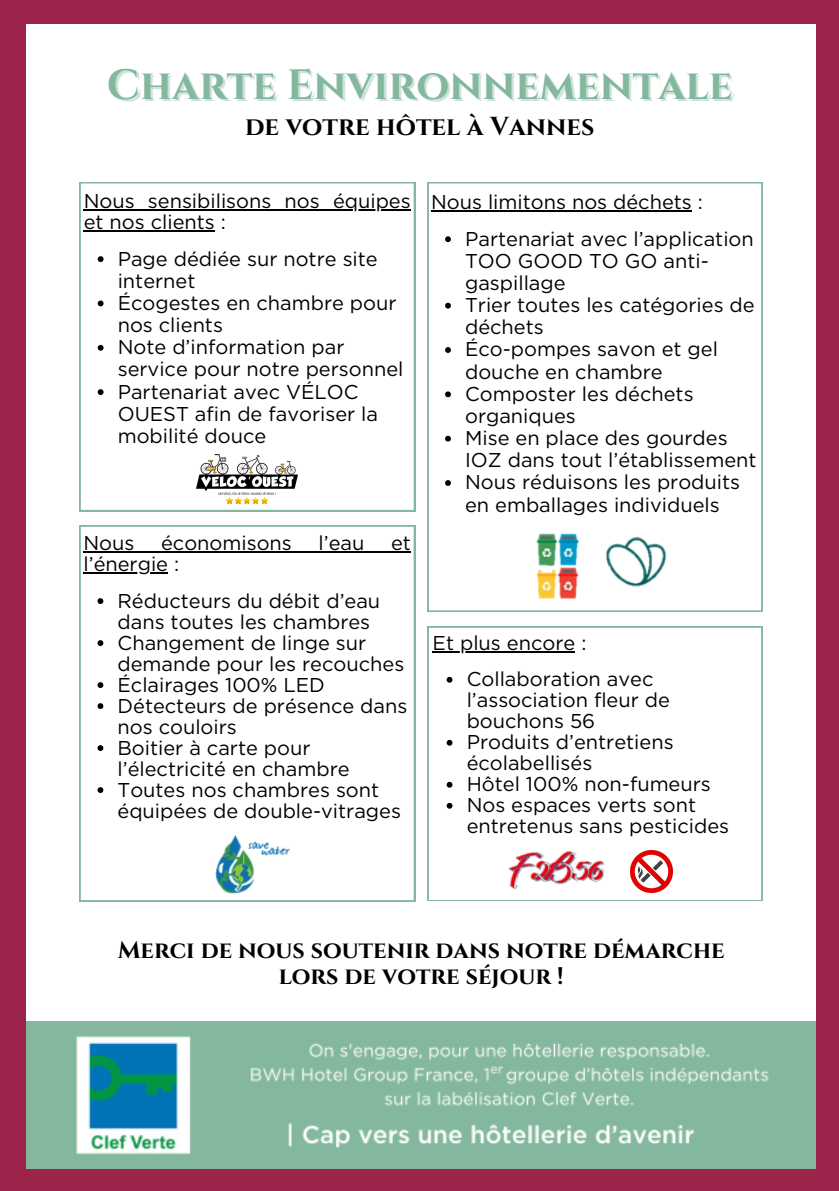
<style>
.page{position:relative;width:839px;height:1191px;background:#fff}
.page>*{position:absolute;margin:0;border:0;box-sizing:border-box;transform-origin:0 0}
.t1{font:700 42.4px "Cinzel";color:#84b89e}
.t2{font:700 26px "Cinzel";color:#000}
.t3{font:700 24px/25.6px "Cinzel";color:#000;text-align:center}
.t4{font:20px/22.2px "Gotham";color:#000}
</style>
<div class="page">
<div style="left:1px;top:0;width:837px;height:24px;background:#9c244a"></div>
<img style="left:25px;top:1022px;width:791px;height:147px">
<div style="left:0;top:1169px;width:838px;height:22px;background:#9c244a"></div>
<div style="left:0;top:0;width:25px;height:1191px;background:#9c244a"></div>
<div style="left:816px;top:0;width:22px;height:1191px;background:#9c244a"></div>
<svg style="left:79px;top:182px;width:336px;height:329px"></svg>
<svg style="left:427px;top:182px;width:335px;height:430px"></svg>
<img style="left:524px;top:533px;width:66px;height:66px">
<img style="left:595px;top:535px;width:81px;height:62px">
<svg style="left:79px;top:525px;width:336px;height:377px"></svg>
<img style="left:216px;top:827px;width:73px;height:74px">
<svg style="left:427px;top:626px;width:335px;height:275px"></svg>
<img style="left:506px;top:842px;width:108px;height:59px">
<img style="left:630px;top:851px;width:42px;height:42px">
<img style="left:197px;top:454px;width:100px;height:51px">
<hr style="left:84px;top:210px;width:327px;height:1px;background:#000">
<hr style="left:84px;top:231px;width:131px;height:1px;background:#000">
<svg style="left:98px;top:256px;width:5px;height:6px"></svg>
<svg style="left:98px;top:301px;width:5px;height:5px"></svg>
<svg style="left:98px;top:345px;width:5px;height:6px"></svg>
<svg style="left:98px;top:389px;width:5px;height:6px"></svg>
<hr style="left:431px;top:211px;width:261px;height:1px;background:#000">
<svg style="left:445px;top:236px;width:6px;height:6px"></svg>
<svg style="left:445px;top:303px;width:6px;height:6px"></svg>
<svg style="left:445px;top:347px;width:6px;height:6px"></svg>
<svg style="left:445px;top:391px;width:6px;height:6px"></svg>
<svg style="left:445px;top:436px;width:6px;height:6px"></svg>
<svg style="left:445px;top:480px;width:6px;height:6px"></svg>
<hr style="left:432px;top:651px;width:143px;height:1px;background:#000">
<svg style="left:446px;top:677px;width:6px;height:6px"></svg>
<svg style="left:446px;top:740px;width:6px;height:6px"></svg>
<svg style="left:446px;top:782px;width:6px;height:6px"></svg>
<svg style="left:446px;top:803px;width:6px;height:6px"></svg>
<hr style="left:83px;top:552px;width:328px;height:1px;background:#000">
<hr style="left:83px;top:573px;width:85px;height:1px;background:#000">
<svg style="left:97px;top:598px;width:6px;height:6px"></svg>
<svg style="left:97px;top:640px;width:6px;height:6px"></svg>
<svg style="left:97px;top:682px;width:6px;height:6px"></svg>
<svg style="left:97px;top:703px;width:6px;height:6px"></svg>
<svg style="left:97px;top:745px;width:6px;height:6px"></svg>
<svg style="left:97px;top:787px;width:6px;height:6px"></svg>
<p class="t1" style="left:107px;top:57px;width:627px">Charte Environnementale</p>
<h2 class="t2" style="left:245px;top:110px;width:351px">de votre hôtel à Vannes</h2>
<p class="t4" style="left:84px;top:191px;width:328px;line-height:21px">Nous sensibilisons nos équipes et nos clients :</p>
<p class="t4" style="left:118px;top:247px;width:261px">Page dédiée sur notre site internet</p>
<p class="t4" style="left:118px;top:292px;width:280px">Écogestes en chambre pour nos clients</p>
<p class="t4" style="left:118px;top:336px;width:287px">Note d’information par service pour notre personnel</p>
<p class="t4" style="left:118px;top:380px;width:262px">Partenariat avec VÉLOC<br>OUEST afin de favoriser la mobilité douce</p>
<p class="t4" style="left:83px;top:532px;width:52px">Nous</p>
<p class="t4" style="left:161px;top:532px;width:132px">économisons</p>
<p class="t4" style="left:318px;top:532px;width:47px">l’eau</p>
<p class="t4" style="left:391px;top:532px;width:21px">et</p>
<p class="t4" style="left:117px;top:546px;width:264px;line-height:36.2px;text-indent:-34px">l’énergie :<br>Réducteurs du débit d’eau</p>
<p class="t4" style="left:117px;top:611px;width:254px;line-height:21px">dans toutes les chambres<br>Changement de linge sur</p>
<p class="t4" style="left:117px;top:653px;width:288px;line-height:21px">demande pour les recouches<br>Éclairages 100% LED</p>
<p class="t4" style="left:117px;top:694px;width:291px">Détecteurs de présence dans</p>
<p class="t4" style="left:117px;top:716px;width:194px;line-height:21px">nos couloirs<br>Boitier à carte pour</p>
<h2 class="t4" style="left:117px;top:758px;width:263px;line-height:21px">l’électricité en chambre<br>Toutes nos chambres sont</h2>
<p class="t4" style="left:117px;top:799px;width:285px">équipées de double-vitrages</p>
<p class="t4" style="left:431px;top:191px;width:273px">Nous limitons nos déchets :</p>
<p class="t4" style="left:465px;top:227px;width:290px">Partenariat avec l’application<br>TOO GOOD TO GO anti&shy;gaspillage</p>
<p class="t4" style="left:465px;top:294px;width:291px">Trier toutes les catégories de déchets</p>
<p class="t4" style="left:465px;top:338px;width:254px">Éco-pompes savon et gel douche en chambre</p>
<p class="t4" style="left:465px;top:382px;width:230px">Composter les déchets organiques</p>
<p class="t4" style="left:465px;top:427px;width:293px">Mise en place des gourdes<br>IOZ dans tout l’établissement</p>
<p class="t4" style="left:465px;top:471px;width:276px">Nous réduisons les produits en emballages individuels</p>
<p class="t4" style="left:432px;top:632px;width:155px">Et plus encore :</p>
<p class="t4" style="left:466px;top:669px;width:205px;line-height:21px">Collaboration avec l’association fleur de bouchons 56</p>
<p class="t4" style="left:466px;top:732px;width:208px;line-height:21px">Produits d’entretiens écolabellisés</p>
<p class="t4" style="left:466px;top:773px;width:246px">Hôtel 100% non-fumeurs</p>
<p class="t4" style="left:466px;top:795px;width:264px;line-height:21px">Nos espaces verts sont entretenus sans pesticides</p>
<p class="t3" style="left:118px;top:938px;width:608px">Merci de nous soutenir dans notre démarche lors de votre séjour !</p>
</div>
